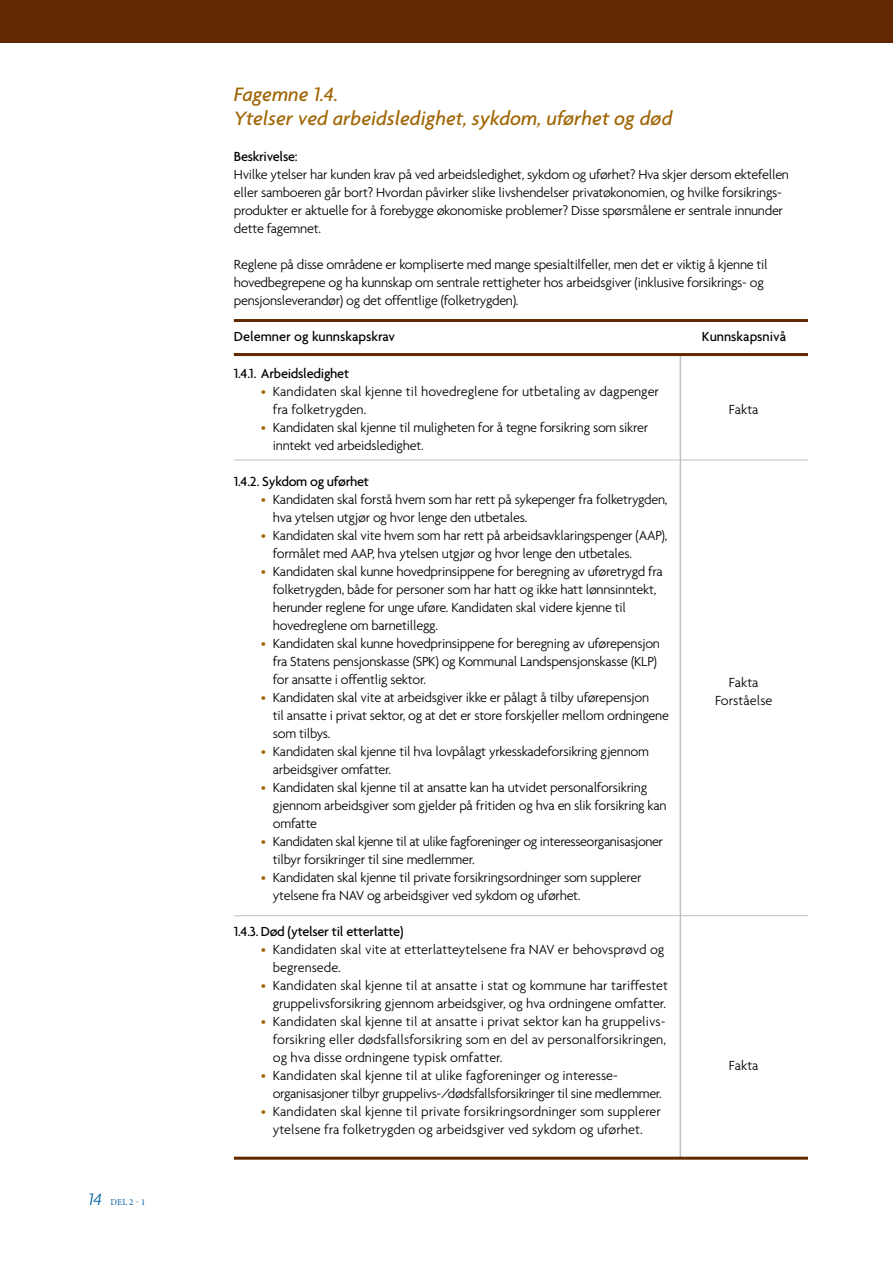
<style>
.page{position:relative;width:893px;height:1263px;background:#fff}
.page>*{position:absolute;margin:0;border:0;box-sizing:border-box;transform-origin:0 0}
.t1{font:italic 500 21px/24px "Agenda";color:#a06606}
.t2{font:300 14.25px/18px "Agenda";letter-spacing:-.02em;color:#000}
.t3{font:300 14.25px/18px "Agenda";color:#000}
.t4{font:500 14.25px "Agenda";letter-spacing:-.02em;color:#000}
.t5{font:500 14.25px "Agenda";color:#000}
.t6{font:9px "Minion Pro";color:#0061a7}
.s1{font-family:"Agenda";font-weight:300;font-style:italic;font-size:18px}
.s2{color:#a06606}
</style>
<div class="page">
<div style="left:0;top:0;width:893px;height:43px;background:#622900"></div>
<hr style="left:680px;top:354px;width:1px;height:805px;background:#bbc2c6">
<hr style="left:234px;top:319px;width:574px;height:3px;background:#622900">
<hr style="left:234px;top:353px;width:574px;height:3px;background:#622900">
<hr style="left:234px;top:1157px;width:574px;height:3px;background:#622900">
<hr style="left:234px;top:460px;width:574px;height:1px;background:#bbc2c6">
<hr style="left:234px;top:915px;width:574px;height:1px;background:#bbc2c6">
<p class="t6" style="left:88px;top:1195px;width:59px"><span class="s1">14</span> DEL 2 - 1</p>
<h1 class="t1" style="left:234px;top:82px;width:440px">Fagemne 1.4.<br>Ytelser ved arbeidsledighet, sykdom, uførhet og død</h1>
<p class="t4" style="left:234px;top:148px;width:65px">Beskrivelse:</p>
<p class="t2" style="left:234px;top:165px;width:557px">Hvilke ytelser har kunden krav på ved arbeidsledighet, sykdom og uførhet? Hva skjer dersom ektefellen eller samboeren går bort? Hvordan påvirker slike livshendelser privatøkonomien, og hvilke forsikrings&shy;produkter er aktuelle for å forebygge økonomiske problemer? Disse spørsmålene er sentrale innunder dette fagemnet.</p>
<p class="t2" style="left:234px;top:255px;width:535px">Reglene på disse områdene er kompliserte med mange spesialtilfeller, men det er viktig å kjenne til hovedbegrepene og ha kunnskap om sentrale rettigheter hos arbeidsgiver (inklusive forsikrings- og pensjonsleverandør) og det offentlige (folketrygden).</p>
<p class="t5" style="left:234px;top:328px;width:163px">Delemner og kunnskapskrav</p>
<p class="t5" style="left:702px;top:328px;width:86px">Kunnskapsnivå</p>
<p class="t4" style="left:234px;top:365px;width:117px">1.4.1. Arbeidsledighet</p>
<p class="t3" style="left:273px;top:383px;width:388px;text-indent:-12px"><span class="s2">•</span> Kandidaten skal kjenne til hovedreglene for utbetaling av dagpenger fra folketrygden.</p>
<p class="t2" style="left:273px;top:419px;width:377px;text-indent:-12px"><span class="s2">•</span> Kandidaten skal kjenne til muligheten for å tegne forsikring som sikrer inntekt ved arbeidsledighet.</p>
<p class="t4" style="left:234px;top:473px;width:137px">1.4.2. Sykdom og uførhet</p>
<p class="t2" style="left:273px;top:491px;width:396px;text-indent:-12px"><span class="s2">•</span> Kandidaten skal forstå hvem som har rett på sykepenger fra folketrygden, hva ytelsen utgjør og hvor lenge den utbetales.</p>
<p class="t2" style="left:273px;top:527px;width:396px;text-indent:-12px"><span class="s2">•</span> Kandidaten skal vite hvem som har rett på arbeidsavklaringspenger (AAP), formålet med AAP, hva ytelsen utgjør og hvor lenge den utbetales.</p>
<p class="t2" style="left:273px;top:563px;width:391px;text-indent:-12px"><span class="s2">•</span> Kandidaten skal kunne hovedprinsippene for beregning av uføretrygd fra folketrygden, både for personer som har hatt og ikke hatt lønnsinntekt, herunder reglene for unge uføre. Kandidaten skal videre kjenne til hovedreglene om barnetillegg.</p>
<p class="t2" style="left:273px;top:635px;width:389px;text-indent:-12px"><span class="s2">•</span> Kandidaten skal kunne hovedprinsippene for beregning av uførepensjon fra Statens pensjonskasse (SPK) og Kommunal Landspensjonskasse (KLP) for ansatte i offentlig sektor.</p>
<p class="t2" style="left:273px;top:689px;width:397px;text-indent:-12px"><span class="s2">•</span> Kandidaten skal vite at arbeidsgiver ikke er pålagt å tilby uførepensjon<br>til ansatte i privat sektor, og at det er store forskjeller mellom ordningene som tilbys.</p>
<p class="t2" style="left:273px;top:743px;width:378px;text-indent:-12px"><span class="s2">•</span> Kandidaten skal kjenne til hva lovpålagt yrkesskadeforsikring gjennom arbeidsgiver omfatter.</p>
<p class="t2" style="left:273px;top:779px;width:395px;text-indent:-12px"><span class="s2">•</span> Kandidaten skal kjenne til at ansatte kan ha utvidet personalforsikring gjennom arbeidsgiver som gjelder på fritiden og hva en slik forsikring kan omfatte</p>
<p class="t2" style="left:273px;top:833px;width:392px;text-indent:-12px"><span class="s2">•</span> Kandidaten skal kjenne til at ulike fagforeninger og interesseorganisasjoner tilbyr forsikringer til sine medlemmer.</p>
<p class="t2" style="left:273px;top:869px;width:370px;text-indent:-12px"><span class="s2">•</span> Kandidaten skal kjenne til private forsikringsordninger som supplerer ytelsene fra NAV og arbeidsgiver ved sykdom og uførhet.</p>
<p class="t4" style="left:234px;top:923px;width:171px">1.4.3. Død (ytelser til etterlatte)</p>
<p class="t3" style="left:273px;top:941px;width:393px;text-indent:-12px"><span class="s2">•</span> Kandidaten skal vite at etterlatteytelsene fra NAV er behovsprøvd og begrensede.</p>
<p class="t2" style="left:261px;top:977px;width:409px;text-align:right"><span class="s2">•</span> Kandidaten skal kjenne til at ansatte i stat og kommune har tariffestet gruppelivsforsikring gjennom arbeidsgiver, og hva ordningene omfatter.</p>
<p class="t2" style="left:273px;top:1013px;width:395px;text-align:justify;text-indent:-12px"><span class="s2">•</span> Kandidaten skal kjenne til at ansatte i privat sektor kan ha gruppelivs&shy;forsikring eller dødsfallsforsikring som en del av personalforsikringen, og hva disse ordningene typisk omfatter.</p>
<p class="t2" style="left:273px;top:1067px;width:390px;text-indent:-12px"><span class="s2">•</span> Kandidaten skal kjenne til at ulike fagforeninger og interesse&shy;organisasjoner tilbyr gruppelivs-/dødsfallsforsikringer til sine medlemmer.</p>
<p class="t3" style="left:261px;top:1103px;width:402px;text-align:center"><span class="s2">•</span> Kandidaten skal kjenne til private forsikringsordninger som supplerer ytelsene fra folketrygden og arbeidsgiver ved sykdom og uførhet.</p>
<p class="t2" style="left:729px;top:400px;width:31px">Fakta</p>
<p class="t3" style="left:715px;top:673px;width:59px;text-align:center">Fakta<br>Forståelse</p>
<p class="t2" style="left:729px;top:1056px;width:31px">Fakta</p>
</div>
